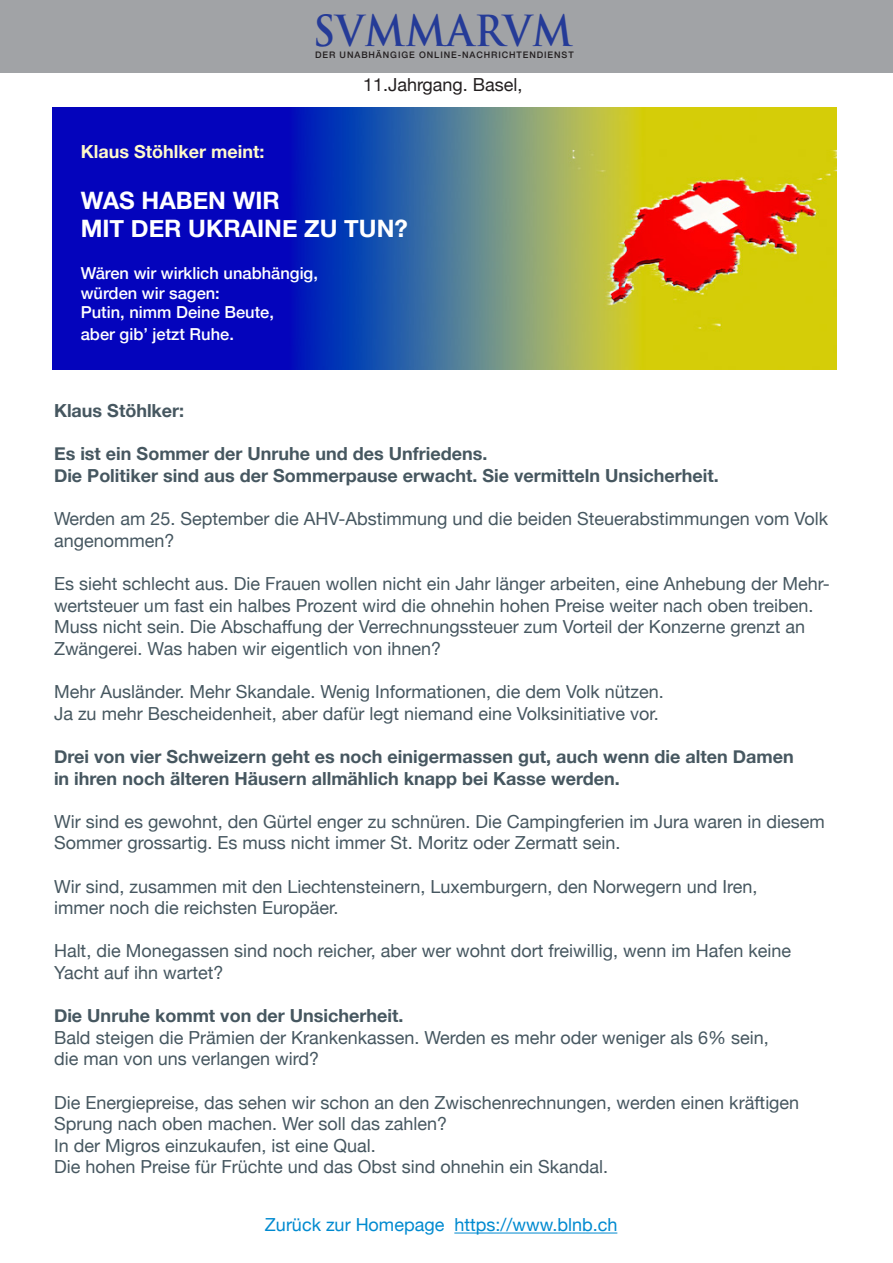
<style>
.page{position:relative;width:893px;height:1263px;background:#fff}
.page>*{position:absolute;margin:0;border:0;box-sizing:border-box;transform-origin:0 0}
.t1{font:700 41.7px "Trajan Pro";letter-spacing:.01em;color:#253b97;scale:.93 1}
.t2{font:700 24px "Helvetica Neue";color:#fff}
.t3{font:18px/21.6px "Helvetica Neue";color:#465760}
.t4{font:700 18px "Helvetica Neue";color:#465760}
.t5{font:18px "Helvetica Neue";color:#008ad0}
.t6{font:700 18px "Helvetica Neue";color:#fffaca}
.t7{font:18px "Helvetica Neue";color:#231f20}
.t8{font:500 16.5px "Helvetica Neue";color:#fff}
.t9{font:500 9px "Helvetica Neue";letter-spacing:.1em;color:#231f20}
</style>
<div class="page">
<hr style="left:454px;top:1232px;width:163px;height:1px;background:#008ad0">
<div style="left:0;top:1px;width:893px;height:72px;background:#a1a3a6"></div>
<img style="left:53px;top:108px;width:784px;height:261px">
<h1 class="t1" style="left:313px;top:5px;width:281px">SVMMARVM</h1>
<p class="t9" style="left:315px;top:47px;width:260px">DER UNABHÄNGIGE ONLINE-NACHRICHTENDIENST</p>
<p class="t7" style="left:363px;top:72px;width:161px">11.Jahrgang. Basel,</p>
<p class="t6" style="left:81px;top:138px;width:185px">Klaus Stöhlker meint:</p>
<p class="t2" style="left:81px;top:181px;width:200px">WAS HABEN WIR</p>
<p class="t2" style="left:81px;top:210px;width:329px">MIT DER UKRAINE ZU TUN?</p>
<p class="t8" style="left:81px;top:260px;width:239px">Wären wir wirklich unabhängig,</p>
<p class="t8" style="left:81px;top:279px;width:141px">würden wir sagen:</p>
<p class="t8" style="left:81px;top:299px;width:195px">Putin, nimm Deine Beute,</p>
<p class="t8" style="left:81px;top:321px;width:155px">aber gib’ jetzt Ruhe.</p>
<p class="t4" style="left:54px;top:397px;width:132px">Klaus Stöhlker:</p>
<p class="t4" style="left:54px;top:440px;width:435px">Es ist ein Sommer der Unruhe und des Unfriedens.</p>
<p class="t4" style="left:54px;top:461px;width:666px">Die Politiker sind aus der Sommerpause erwacht. Sie vermitteln Unsicherheit.</p>
<p class="t3" style="left:54px;top:509px;width:775px">Werden am 25. September die AHV-Abstimmung und die beiden Steuerabstimmungen vom Volk angenommen?</p>
<p class="t3" style="left:54px;top:574px;width:777px">Es sieht schlecht aus. Die Frauen wollen nicht ein Jahr länger arbeiten, eine Anhebung der Mehr&shy;wertsteuer um fast ein halbes Prozent wird die ohnehin hohen Preise weiter nach oben treiben.</p>
<p class="t3" style="left:54px;top:617px;width:753px">Muss nicht sein. Die Abschaffung der Verrechnungssteuer zum Vorteil der Konzerne grenzt an<br>Zwängerei. Was haben wir eigentlich von ihnen?</p>
<p class="t3" style="left:54px;top:682px;width:611px">Mehr Ausländer. Mehr Skandale. Wenig Informationen, die dem Volk nützen.</p>
<p class="t3" style="left:54px;top:703px;width:606px">Ja zu mehr Bescheidenheit, aber dafür legt niemand eine Volksinitiative vor.</p>
<p class="t4" style="left:54px;top:742px;width:741px">Drei von vier Schweizern geht es noch einigermassen gut, auch wenn die alten Damen</p>
<p class="t4" style="left:54px;top:764px;width:567px">in ihren noch älteren Häusern allmählich knapp bei Kasse werden.</p>
<p class="t3" style="left:54px;top:811px;width:772px">Wir sind es gewohnt, den Gürtel enger zu schnüren. Die Campingferien im Jura waren in diesem<br>Sommer grossartig. Es muss nicht immer St. Moritz oder Zermatt sein.</p>
<p class="t3" style="left:54px;top:876px;width:705px">Wir sind, zusammen mit den Liechtensteinern, Luxemburgern, den Norwegern und Iren,</p>
<p class="t3" style="left:54px;top:898px;width:286px">immer noch die reichsten Europäer.</p>
<p class="t3" style="left:54px;top:941px;width:739px">Halt, die Monegassen sind noch reicher, aber wer wohnt dort freiwillig, wenn im Hafen keine<br>Yacht auf ihn wartet?</p>
<p class="t4" style="left:54px;top:1001px;width:351px">Die Unruhe kommt von der Unsicherheit.</p>
<p class="t3" style="left:54px;top:1027px;width:716px">Bald steigen die Prämien der Krankenkassen. Werden es mehr oder weniger als 6% sein,</p>
<p class="t3" style="left:54px;top:1049px;width:267px">die man von uns verlangen wird?</p>
<p class="t3" style="left:54px;top:1092px;width:747px">Die Energiepreise, das sehen wir schon an den Zwischenrechnungen, werden einen kräftigen<br>Sprung nach oben machen. Wer soll das zahlen?</p>
<p class="t3" style="left:54px;top:1135px;width:323px">In der Migros einzukaufen, ist eine Qual.</p>
<p class="t3" style="left:54px;top:1157px;width:556px">Die hohen Preise für Früchte und das Obst sind ohnehin ein Skandal.</p>
<p class="t5" style="left:265px;top:1212px;width:354px">Zurück zur Homepage https://www.blnb.ch</p>
</div>
